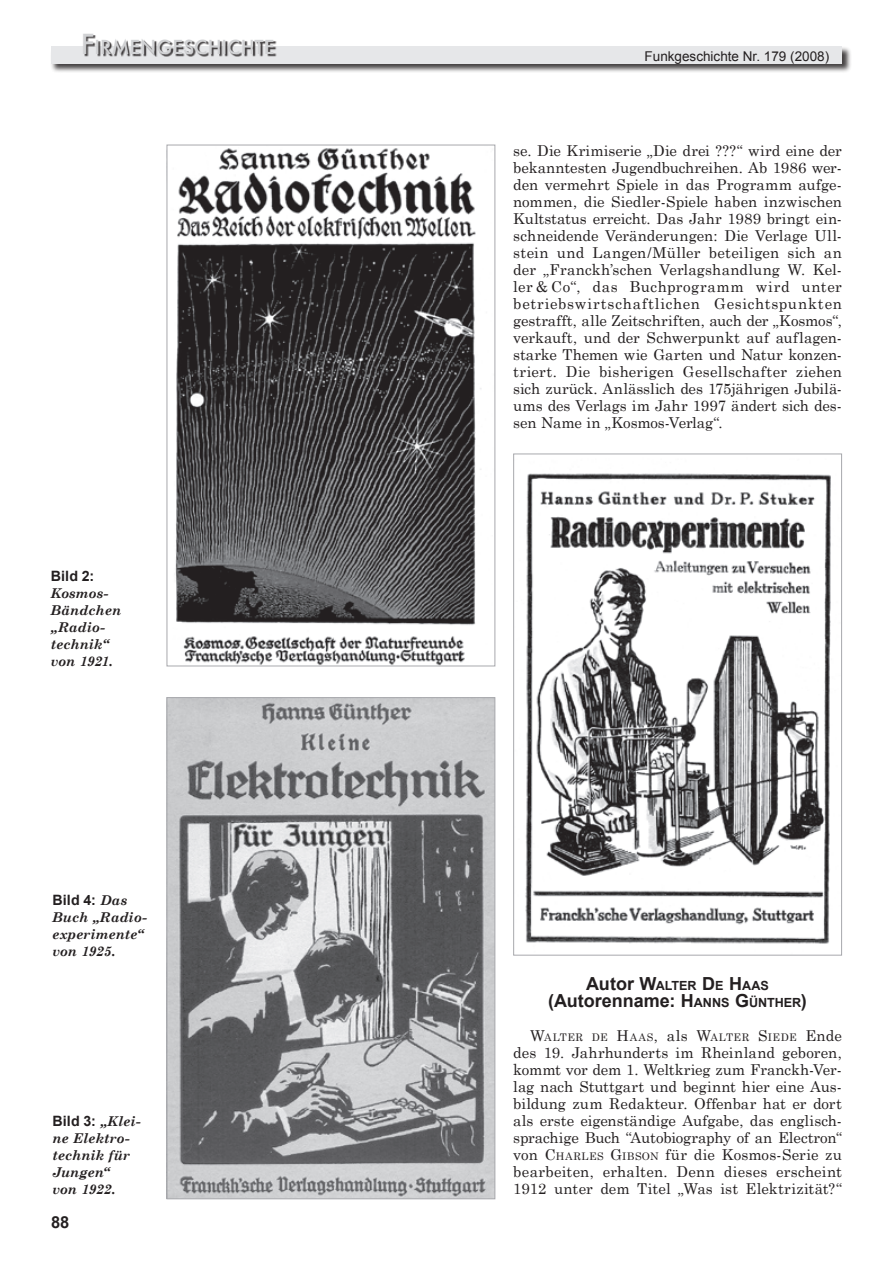
<style>
.page{position:relative;width:893px;height:1263px;background:#fff}
.page>*{position:absolute;margin:0;border:0;box-sizing:border-box;transform-origin:0 0}
.t1{font:500 18.9px "Futura";color:#d1d2d4}
.t2{font:700 18px "Arial";color:#231f20}
.t3{font:700 16.5px "Arial";color:#231f20}
.t4{font:15px/17px "Century Schoolbook";letter-spacing:.005em;color:#231f20}
.t5{font:700 14.25px "Arial";letter-spacing:.01em;color:#231f20}
.t6{font:italic 700 13.5px/17px "Century Schoolbook";color:#231f20}
.t7{font:13.5px "Arial";color:#231f20}
.t8{font:700 12.6px "Arial";letter-spacing:-.005em;color:#231f20}
.t9{font:10.5px "Century Schoolbook";letter-spacing:.05em;color:#231f20}
.s1{font-size:27px}
.s2{font-family:"Century Schoolbook";font-style:italic;font-size:13.5px}
.s3{font-size:18px}
.s4{font-style:inherit}
.s5{font-size:12.6px}
.s6{font-size:15px}
.s7{font-size:10.5px}
</style>
<div class="page">
<div style="left:51px;top:47px;width:806px;height:34px;background:#231f20;opacity:.85"></div>
<div style="left:51px;top:47px;width:791px;height:17px;background:#e6e7e9"></div>
<div style="left:84px;top:35px;width:356px;height:41px;background:#231f20;opacity:.85"></div>
<img style="left:169px;top:699px;width:324px;height:498px">
<div style="left:167px;top:697px;width:328px;height:502px;border:1px solid #a8a9ad"></div>
<img style="left:174px;top:148px;width:307px;height:516px">
<img style="left:525px;top:473px;width:306px;height:471px">
<div style="left:513px;top:454px;width:329px;height:501px;border:1px solid #a8a9ad"></div>
<p class="t1" style="left:81px;top:34px;width:195px"><span class="s1">F</span>IRMENGESCHICHTE</p>
<p class="t5" style="left:51px;top:568px;width:45px">Bild 2:</p>
<p class="t6" style="left:51px;top:585px;width:72px">Kosmos-<br>Bändchen „Radio&shy;technik“ von 1921.</p>
<p class="t5" style="left:53px;top:891px;width:76px">Bild 4: <span class="s2">Das</span></p>
<p class="t6" style="left:53px;top:908px;width:96px">Buch „Radio&shy;experimente“ von 1925.</p>
<p class="t5" style="left:53px;top:1112px;width:90px">Bild 3: <span class="s2">„Klei-</span></p>
<p class="t6" style="left:53px;top:1129px;width:79px">ne Elektro&shy;technik für<br>Jungen“ von 1922.</p>
<p class="t3" style="left:51px;top:1212px;width:20px">88</p>
<p class="t7" style="left:645px;top:48px;width:186px">Funkgeschichte Nr. 179 (2008)</p>
<p class="t4" style="left:513px;top:142px;width:330px">se. Die Krimiserie „Die drei ???“ wird eine der bekanntesten Jugendbuchreihen. Ab 1986 wer&shy;den vermehrt Spiele in das Programm aufge&shy;nommen, die Siedler-Spiele haben inzwischen Kultstatus erreicht. Das Jahr 1989 bringt ein&shy;schneidende Veränderungen: Die Verlage Ull&shy;stein und Langen/Müller beteiligen sich an der „Franckh’schen Verlagshandlung W. Kel&shy;ler &amp; Co“, das Buchprogramm wird unter betriebswirtschaftlichen Gesichtspunkten gestrafft, alle Zeitschriften, auch der „Kosmos“, verkauft, und der Schwerpunkt auf auflagen&shy;starke Themen wie Garten und Natur konzen&shy;triert. Die bisherigen Gesellschafter ziehen sich zurück. Anlässlich des 175jährigen Jubilä&shy;ums des Verlags im Jahr 1997 ändert sich des&shy;sen Name in „Kosmos-Verlag“.</p>
<p class="t8" style="left:586px;top:978px;width:184px"><span class="s3">Autor</span> <span class="s3">W</span>ALTER <span class="s3">D</span>E <span class="s3">H</span>AAS</p>
<p class="t2" style="left:548px;top:990px;width:260px">(Autorenname: <span class="s4">H</span><span class="s5">ANNS</span> <span class="s4">G</span><span class="s5">ÜNTHER</span>)</p>
<p class="t9" style="left:530px;top:1030px;width:313px"><span class="s6">W</span>ALTER DE <span class="s6">H</span>AAS<span class="s6">, als</span> <span class="s6">W</span>ALTER <span class="s6">S</span>IEDE <span class="s6">Ende</span></p>
<p class="t4" style="left:513px;top:1043px;width:330px;text-align:justify">des 19. Jahrhunderts im Rheinland geboren, kommt vor dem 1. Weltkrieg zum Franckh-Ver&shy;lag nach Stuttgart und beginnt hier eine Aus&shy;bildung zum Redakteur. Offenbar hat er dort als erste eigenständige Aufgabe, das englisch&shy;sprachige Buch “Autobiography of an Electron“ von <span class="s4">C</span> <span class="s7">HARLES</span> <span class="s4">G</span><span class="s7">IBSON</span> für die Kosmos-Serie zu bearbeiten, erhalten. Denn dieses erscheint 1912 unter dem Titel „Was ist Elektrizität?“</p>
</div>
